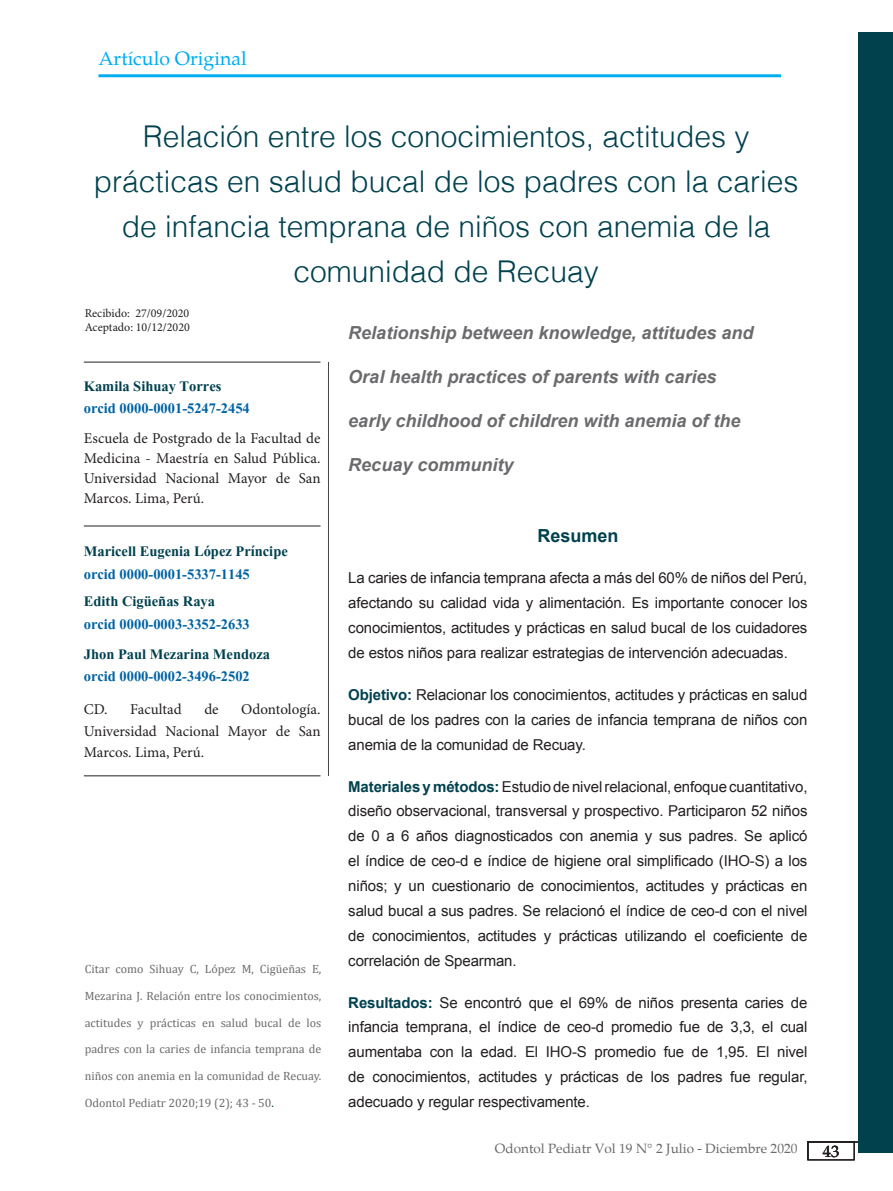
<style>
.page{position:relative;width:893px;height:1191px;background:#fff}
.page>*{position:absolute;margin:0;border:0;box-sizing:border-box;transform-origin:0 0}
.t1{font:300 30px/45px "Helvetica";color:#00414e;text-align:center}
.t2{font:19.5px "Palatino";color:#00aeef}
.t3{font:italic 700 18px "Arial";color:#6b6b6e}
.t4{font:700 18px "Aparajita";color:#0063a3}
.t5{font:700 18px "Aparajita";color:#00414e}
.t6{font:700 18px "Arial";color:#00414e}
.t7{font:16.5px "Palatino";color:#231f20}
.t8{font:15px/24.9px "Arial";letter-spacing:-.01em;color:#231f20;text-align:justify}
.t9{font:15px/20.1px "Minion Pro";color:#231f20;text-align:justify}
.t10{font:13.5px "Palatino";color:#6b6b6e}
.t11{font:13.5px "Palatino";color:#231f20}
.t12{font:12px "Cambria";color:#6b6b6e}
.t13{font:12px/14.4px "Minion Pro";color:#231f20}
.s1{color:#00414e}
.s2{font-weight:700;color:#00414e}
</style>
<div class="page">
<div style="left:808px;top:1141px;width:46px;height:19px;border:1px solid #231f20"></div>
<svg style="left:807px;top:1142px;width:1px;height:18px"></svg>
<hr style="left:807px;top:1141px;width:86px;height:1px;background:#231f20">
<div style="left:858px;top:32px;width:35px;height:1120px;background:#00414e"></div>
<hr style="left:84px;top:362px;width:236px;height:1px;background:#231f20">
<hr style="left:328px;top:362px;width:1px;height:414px;background:#454647">
<hr style="left:84px;top:526px;width:237px;height:1px;background:#231f20">
<hr style="left:84px;top:775px;width:236px;height:1px;background:#231f20">
<hr style="left:98px;top:74px;width:683px;height:3px;background:#00aeef">
<h2 class="t2" style="left:98px;top:43px;width:150px">Artículo Original</h2>
<h1 class="t1" style="left:94px;top:112px;width:706px">Relación entre los conocimientos, actitudes y prácticas en salud bucal de los padres con la caries de infancia temprana de niños con anemia de la comunidad de Recuay</h1>
<p class="t13" style="left:85px;top:306px;width:107px">Recibido: 27/09/2020<br>Aceptado: 10/12/2020</p>
<p class="t3" style="left:348px;top:321px;width:407px">Relationship between knowledge, attitudes and</p>
<p class="t3" style="left:348px;top:365px;width:370px">Oral health practices of parents with caries</p>
<p class="t3" style="left:348px;top:409px;width:394px">early childhood of children with anemia of the</p>
<p class="t3" style="left:348px;top:453px;width:167px">Recuay community</p>
<p class="t5" style="left:84px;top:377px;width:139px">Kamila Sihuay Torres</p>
<p class="t4" style="left:84px;top:400px;width:168px">orcid 0000-0001-5247-2454</p>
<p class="t9" style="left:84px;top:428px;width:238px">Escuela de Postgrado de la Facultad de Medicina - Maestría en Salud Pública.<br>Universidad Nacional Mayor de San Marcos. Lima, Perú.</p>
<p class="t5" style="left:84px;top:543px;width:206px">Maricell Eugenia López Príncipe</p>
<p class="t4" style="left:84px;top:565px;width:168px">orcid 0000-0001-5337-1145</p>
<p class="t5" style="left:84px;top:593px;width:133px">Edith Cigüeñas Raya</p>
<p class="t4" style="left:84px;top:616px;width:168px">orcid 0000-0003-3352-2633</p>
<p class="t5" style="left:84px;top:645px;width:188px">Jhon Paul Mezarina Mendoza</p>
<p class="t4" style="left:84px;top:668px;width:168px">orcid 0000-0002-3496-2502</p>
<p class="t9" style="left:84px;top:699px;width:238px;line-height:21.5px;text-indent:157px">Odontología.<br>Universidad Nacional Mayor de San Marcos. Lima, Perú.</p>
<p class="t9" style="left:84px;top:700px;width:99px">CD. Facultad</p>
<p class="t9" style="left:204px;top:700px;width:16px">de</p>
<p class="t12" style="left:85px;top:961px;width:238px">Citar como Sihuay C, López M, Cigüeñas E,</p>
<p class="t12" style="left:85px;top:988px;width:238px">Mezarina J. Relación entre los conocimientos,</p>
<p class="t12" style="left:85px;top:1015px;width:238px">actitudes y prácticas en salud bucal de los</p>
<p class="t12" style="left:85px;top:1042px;width:238px">padres con la caries de infancia temprana de</p>
<p class="t12" style="left:85px;top:1069px;width:238px">niños con anemia en la comunidad de Recuay.</p>
<p class="t12" style="left:85px;top:1095px;width:191px">Odontol Pediatr 2020;19 (2); 43 - 50<span class="s1">.</span></p>
<p class="t6" style="left:537px;top:523px;width:83px">Resumen</p>
<p class="t8" style="left:348px;top:566px;width:461px">La caries de infancia temprana afecta a más del 60% de niños del Perú, afectando su calidad vida y alimentación. Es importante conocer los conocimientos, actitudes y prácticas en salud bucal de los cuidadores de estos niños para realizar estrategias de intervención adecuadas.</p>
<p class="t8" style="left:348px;top:682px;width:461px"><span class="s2">Objetivo:</span> Relacionar los conocimientos, actitudes y prácticas en salud bucal de los padres con la caries de infancia temprana de niños con anemia de la comunidad de Recuay.</p>
<p class="t8" style="left:348px;top:774px;width:461px"><span class="s2">Materiales y métodos:</span> Estudio de nivel relacional, enfoque cuantitativo, diseño observacional, transversal y prospectivo. Participaron 52 niños de 0 a 6 años diagnosticados con anemia y sus padres. Se aplicó el índice de ceo-d e índice de higiene oral simplificado (IHO-S) a los niños; y un cuestionario de conocimientos, actitudes y prácticas en salud bucal a sus padres. Se relacionó el índice de ceo-d con el nivel de conocimientos, actitudes y prácticas utilizando el coeficiente de correlación de Spearman.</p>
<p class="t8" style="left:348px;top:990px;width:461px"><span class="s2">Resultados:</span> Se encontró que el 69% de niños presenta caries de infancia temprana, el índice de ceo-d promedio fue de 3,3, el cual aumentaba con la edad. El IHO-S promedio fue de 1,95. El nivel de conocimientos, actitudes y prácticas de los padres fue regular, adecuado y regular respectivamente.</p>
<p class="t10" style="left:495px;top:1137px;width:274px">Odontol Pediatr Vol 19 Nº 2 Julio - Diciembre</p>
<p class="t10" style="left:518px;top:1137px;width:281px">Odontol Pediatr Vol 19 Nº 1 Enero - Junio 2020</p>
<p class="t7" style="left:823px;top:1138px;width:18px">43</p>
<p class="t11" style="left:490px;top:1139px;width:304px">Odontol Pediatr Vol 14 Nº 2 Julio - Diciembre 2015</p>
</div>
